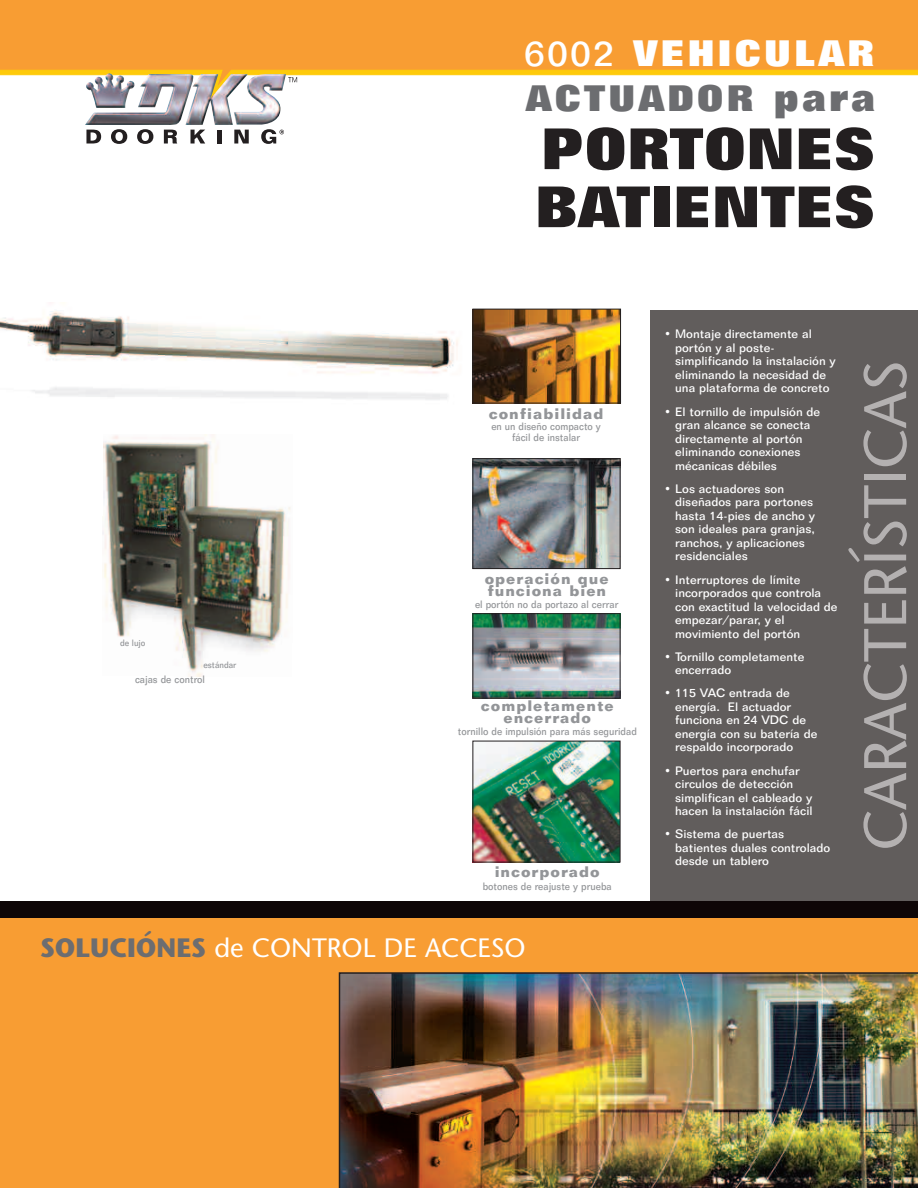
<style>
.page{position:relative;width:918px;height:1188px;background:#fff}
.page>*{position:absolute;margin:0;border:0;box-sizing:border-box;transform-origin:0 0}
.t1{font:60px "Stone Sans";color:#b4b1b1}
.t2{font:800 57px/58.1px "Folio BT";color:#231f20}
.t3{font:800 36px/45px "Folio BT";letter-spacing:.07em;color:#6c6d70}
.t4{font:26.55px "Stone Sans";color:#fff}
.t5{font:700 15px/12px "Folio BT";letter-spacing:.065em;color:#939598}
.t6{font:500 12px/13.5px "Folio BT";color:#fff}
.t7{font:500 10.5px/11.2px "Folio BT";color:#939598;text-align:center;scale:.9 1}
.t8{font:500 9px "Folio BT";color:#939598;scale:.9 1}
.s1{font-weight:500;color:#fff}
.s2{color:#fff}
.s3{font-weight:700;color:#6c6d70}
</style>
<div class="page">
<img style="left:0;top:311px;width:458px;height:89px">
<div style="left:0;top:0;width:918px;height:69px;background:#f89d33"></div>
<svg style="left:86px;top:130px;width:15px;height:14px"></svg>
<svg style="left:111px;top:129px;width:16px;height:15px"></svg>
<svg style="left:137px;top:129px;width:16px;height:15px"></svg>
<svg style="left:164px;top:130px;width:13px;height:14px"></svg>
<svg style="left:190px;top:130px;width:15px;height:14px"></svg>
<hr style="left:217px;top:130px;width:4px;height:14px;background:#231f20">
<svg style="left:234px;top:130px;width:15px;height:14px"></svg>
<svg style="left:261px;top:129px;width:23px;height:15px"></svg>
<svg style="left:0;top:69px;width:918px;height:14px"></svg>
<img style="left:85px;top:73px;width:201px;height:52px">
<div style="left:650px;top:310px;width:268px;height:598px;background:#615d5c"></div>
<img style="left:474px;top:460px;width:144px;height:107px">
<div style="left:472px;top:458px;width:148px;height:111px;border:1px solid #231f20"></div>
<img style="left:474px;top:615px;width:144px;height:82px">
<div style="left:472px;top:613px;width:148px;height:86px;border:1px solid #231f20"></div>
<div style="left:0;top:917px;width:918px;height:271px;background:#f89d33"></div>
<img style="left:339px;top:972px;width:579px;height:216px">
<div style="left:0;top:901px;width:918px;height:16px;background:#0e0607"></div>
<img style="left:474px;top:743px;width:144px;height:117px">
<div style="left:472px;top:741px;width:148px;height:121px;border:1px solid #231f20"></div>
<img style="left:474px;top:311px;width:145px;height:90px">
<div style="left:472px;top:309px;width:149px;height:94px;border:1px solid #231f20"></div>
<img style="left:102px;top:434px;width:189px;height:242px">
<p class="t8" style="left:120px;top:640px;width:30px">de lujo</p>
<p class="t7" style="left:135px;top:675px;width:79px">cajas de control</p>
<p class="t8" style="left:203px;top:662px;width:38px">estándar</p>
<h3 class="t3" style="left:524px;top:34px;width:352px"><span class="s1">6002</span> <span class="s2">VEHICULAR<br></span>ACTUADOR para</h3>
<h2 class="t2" style="left:535px;top:126px;width:342px">PORTONES<br>BATIENTES</h2>
<p class="t5" style="left:489px;top:409px;width:116px">confiabilidad</p>
<p class="t7" style="left:491px;top:422px;width:123px">en un diseño compacto y fácil de instalar</p>
<p class="t5" style="left:485px;top:574px;width:125px">operación que funciona bien</p>
<p class="t7" style="left:475px;top:599px;width:161px">el portón no da portazo al cerrar</p>
<p class="t5" style="left:481px;top:701px;width:134px;text-align:center">completamente encerrado</p>
<p class="t7" style="left:458px;top:727px;width:200px">tornillo de impulsión para más seguridad</p>
<p class="t5" style="left:495px;top:868px;width:107px">incorporado</p>
<p class="t7" style="left:483px;top:881px;width:145px">botones de reajuste y prueba</p>
<p class="t6" style="left:675px;top:329px;width:162px;text-indent:-11px">• Montaje directamente al portón y al poste&shy;simplificando la instalación y eliminando la necesidad de una plataforma de concreto</p>
<p class="t6" style="left:675px;top:406px;width:147px;text-indent:-11px">• El tornillo de impulsión de gran alcance se conecta directamente al portón eliminando conexiones mécanicas débiles</p>
<p class="t6" style="left:675px;top:483px;width:141px;text-indent:-11px">• Los actuadores son diseñados para portones hasta 14-pies de ancho y son ideales para granjas, ranchos, y aplicaciones residenciales</p>
<p class="t6" style="left:675px;top:574px;width:164px;text-indent:-11px">• Interruptores de límite incorporados que controla con exactitud la velocidad de empezar/parar, y el movimiento del portón</p>
<p class="t6" style="left:675px;top:651px;width:131px;text-indent:-11px">• Tornillo completamente encerrado</p>
<p class="t6" style="left:675px;top:688px;width:144px;text-indent:-11px">• 115 VAC entrada de energía. El actuador funciona en 24 VDC de energía con su batería de respaldo incorporado</p>
<p class="t6" style="left:675px;top:765px;width:139px;text-indent:-11px">• Puertos para enchufar circulos de detección simplifican el cableado y hacen la instalación fácil</p>
<p class="t6" style="left:675px;top:829px;width:157px;text-indent:-11px">• Sistema de puertas batientes duales controlado desde un tablero</p>
<h1 class="t1" style="left:862px;top:851px;width:492px;rotate:-90deg">CARACTERÍSTICAS</h1>
<h3 class="t4" style="left:40px;top:937px;width:487px"><span class="s3">SOLUCIÓNES</span> de CONTROL DE ACCESO</h3>
</div>
